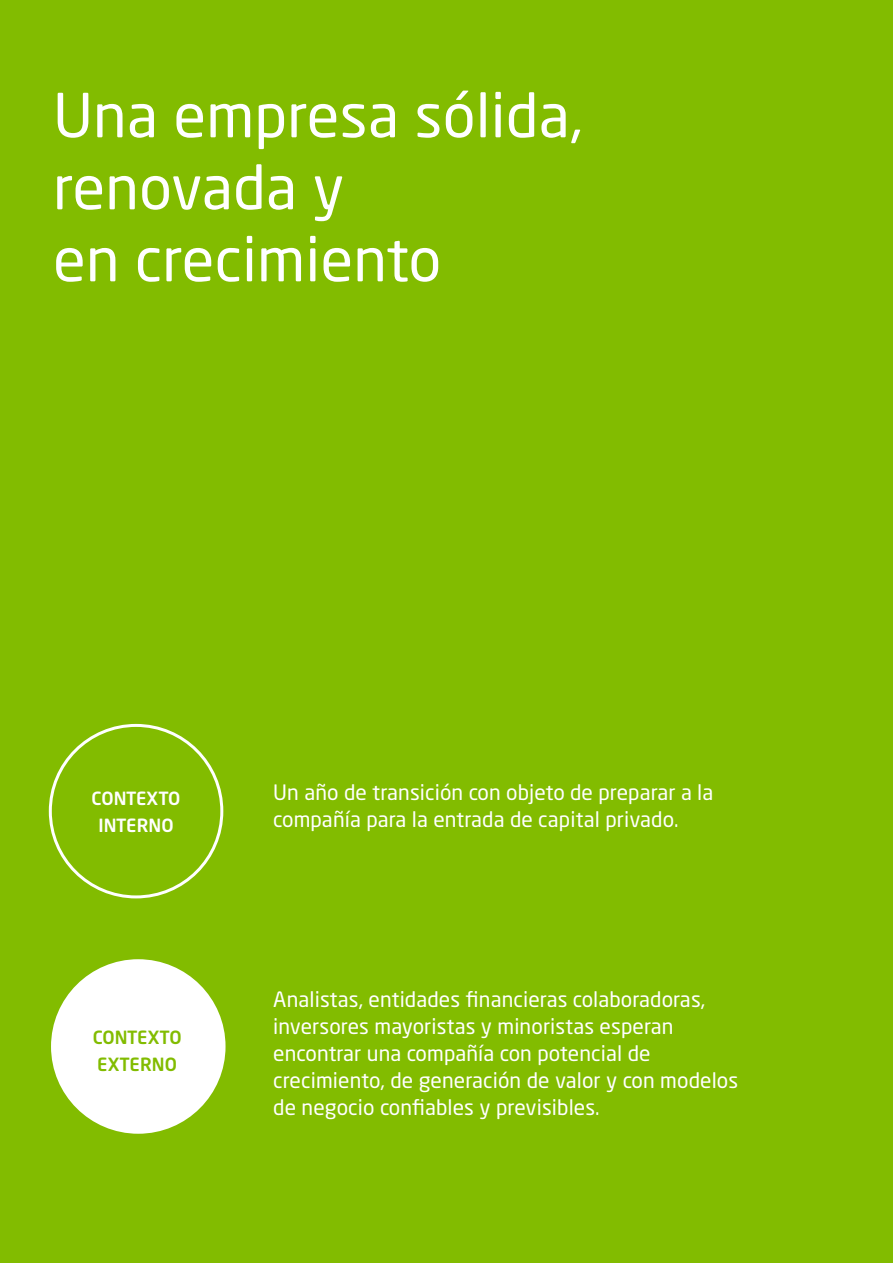
<style>
.page{position:relative;width:893px;height:1263px;background:#82bc00}
.page>*{position:absolute;margin:0;border:0;box-sizing:border-box;transform-origin:0 0}
.t1{font:60px/72px "Neo Sans Std";letter-spacing:.005em;color:#fff}
.t2{font:21px/27px "Neo Sans Std";letter-spacing:.005em;color:#fff}
.t3{font:500 18px/27px "Neo Sans Std";letter-spacing:.005em;color:#fff;text-align:center}
.t4{font:500 18px/27px "Neo Sans Std";letter-spacing:.005em;color:#82bc00}
</style>
<div class="page">
<div style="left:53px;top:961px;width:171px;height:171px;background:#fff;border-radius:50%"></div>
<h1 class="t1" style="left:53px;top:78px;width:531px">Una empresa sólida, renovada y<br>en crecimiento</h1>
<p class="t3" style="left:92px;top:784px;width:90px">CONTEXTO<br>INTERNO</p>
<p class="t4" style="left:93px;top:1023px;width:90px">CONTEXTO<br>EXTERNO</p>
<p class="t2" style="left:273px;top:778px;width:442px">Un año de transición con objeto de preparar a la compañía para la entrada de capital privado.</p>
<p class="t2" style="left:273px;top:985px;width:466px">Analistas, entidades financieras colaboradoras, inversores mayoristas y minoristas esperan encontrar una compañía con potencial de crecimiento, de generación de valor y con modelos de negocio confiables y previsibles.</p>
</div>
